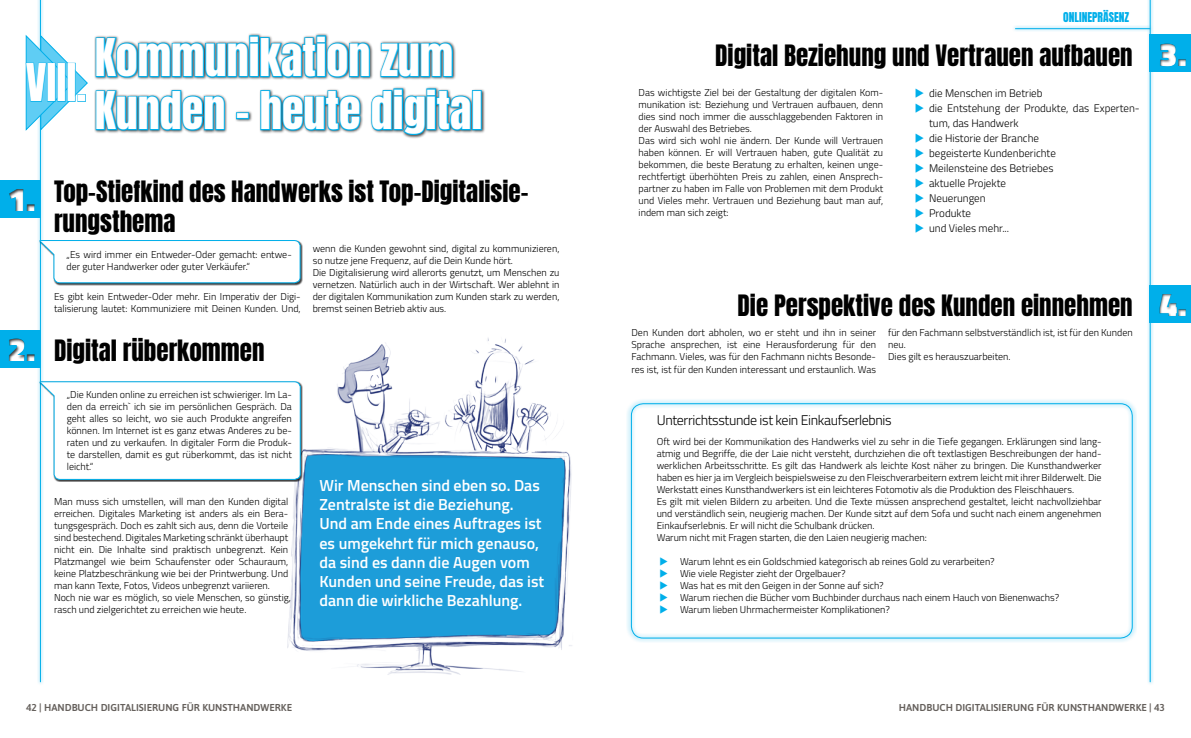
<style>
.page{position:relative;width:1191px;height:738px;background:#fff}
.page>*{position:absolute;margin:0;border:0;box-sizing:border-box;transform-origin:0 0}
.t1{font:44.1px/52.9px "Anton";color:#fff}
.t2{font:900 33.2px "Titillium Web";color:#fff}
.t3{font:25px/30px "Anton";color:#000}
.t4{font:600 16px/19.2px "Titillium Web";color:#fff}
.t5{font:300 14px "Titillium Web";letter-spacing:-.025em;color:#000}
.t6{font:11.5px "Anton";color:#00afea}
.t7{font:300 11px/15px "Titillium Web";color:#000}
.t8{font:300 10px/12px "Titillium Web";color:#000}
.t9{font:600 10px "Asap";color:#65605c}
.s1{font-family:"Titillium Web";font-weight:900;font-size:33.2px;color:#fff}
.s2{color:#00afea}
</style>
<div class="page">
<div style="left:37px;top:0;width:7px;height:685px;background:#00afea;opacity:.75"></div>
<hr style="left:40px;top:0;width:1px;height:681px;background:#00afea">
<div style="left:1146px;top:0;width:8px;height:685px;background:#00afea;opacity:.75"></div>
<hr style="left:1149px;top:0;width:1px;height:681px;background:#00afea">
<div style="left:1011px;top:25px;width:142px;height:7px;background:#00afea;opacity:.75"></div>
<hr style="left:1015px;top:28px;width:135px;height:1px;background:#00afea">
<div style="left:94px;top:33px;width:391px;height:106px;background:#000;opacity:.75"></div>
<svg style="left:95px;top:34px;width:276px;height:45px;background:#5790a3"></svg>
<svg style="left:379px;top:41px;width:75px;height:38px;background:#48869b"></svg>
<svg style="left:95px;top:89px;width:131px;height:43px;background:#508a9e"></svg>
<div style="left:236px;top:112px;width:13px;height:7px;border:2px solid #00afea"></div>
<svg style="left:259px;top:89px;width:102px;height:43px;background:#558ea1"></svg>
<svg style="left:370px;top:87px;width:102px;height:49px"></svg>
<div style="left:472px;top:90px;width:10px;height:40px;border:2px solid #00afea"></div>
<svg style="left:25px;top:34px;width:63px;height:98px"></svg>
<div style="left:47px;top:63px;width:9px;height:39px;border:1px solid #00afea"></div>
<div style="left:57px;top:63px;width:9px;height:39px;border:1px solid #00afea"></div>
<div style="left:67px;top:63px;width:9px;height:39px;border:1px solid #00afea"></div>
<div style="left:77px;top:94px;width:9px;height:8px;border:1px solid #00afea"></div>
<div style="left:0;top:167px;width:71px;height:57px;background:#000;opacity:.75"></div>
<div style="left:0;top:317px;width:71px;height:57px;background:#000;opacity:.75"></div>
<div style="left:1150px;top:22px;width:41px;height:56px;background:#000;opacity:.75"></div>
<img style="left:230px;top:338px;width:342px;height:337px">
<div style="left:1150px;top:271px;width:41px;height:57px;background:#000;opacity:.75"></div>
<svg style="left:627px;top:399px;width:510px;height:243px"></svg>
<div style="left:631px;top:403px;width:501px;height:235px;border:1px solid #00afea;border-radius:12px"></div>
<svg style="left:39px;top:380px;width:262px;height:100px"></svg>
<div style="left:39px;top:239px;width:263px;height:46px;background:#000;opacity:.75"></div>
<svg style="left:38px;top:239px;width:263px;height:44px"></svg>
<h1 class="t1" style="left:26px;top:59px;width:62px">VIII.</h1>
<h1 class="t1" style="left:95px;top:35px;width:389px">Kommunikation zum<br>Kunden – heute digital</h1>
<h2 class="t2" style="left:8px;top:175px;width:29px">1.</h2>
<h2 class="t2" style="left:8px;top:325px;width:29px">2.</h2>
<h3 class="t3" style="left:54px;top:178px;width:476px">Top-Stiefkind des Handwerks ist Top-Digitalisie&shy;rungsthema</h3>
<p class="t8" style="left:67px;top:248px;width:227px">„Es wird immer ein Entweder-Oder gemacht: entwe&shy;der guter Handwerker oder guter Verkäufer.“</p>
<p class="t8" style="left:54px;top:290px;width:248px">Es gibt kein Entweder-Oder mehr. Ein Imperativ der Digi&shy;talisierung lautet: Kommuniziere mit Deinen Kunden. Und,</p>
<h3 class="t3" style="left:54px;top:337px;width:212px">Digital rüberkommen</h3>
<p class="t8" style="left:67px;top:388px;width:227px;text-align:justify">„Die Kunden online zu erreichen ist schwieriger. Im La&shy;den da erreich` ich sie im persönlichen Gespräch. Da geht alles so leicht, wo sie auch Produkte angreifen können. Im Internet ist es ganz etwas Anderes zu be&shy;raten und zu verkaufen. In digitaler Form die Produk&shy;te darstellen, damit es gut rüberkommt, das ist nicht leicht.“</p>
<p class="t8" style="left:54px;top:494px;width:239px">Man muss sich umstellen, will man den Kunden digital erreichen. Digitales Marketing ist anders als ein Bera&shy;tungsgespräch. Doch es zahlt sich aus, denn die Vorteile sind bestechend. Digitales Marketing schränkt überhaupt nicht ein. Die Inhalte sind praktisch unbegrenzt. Kein Platzmangel wie beim Schaufenster oder Schauraum, keine Platzbeschränkung wie bei der Printwerbung. Und man kann Texte, Fotos, Videos unbegrenzt variieren.<br>Noch nie war es möglich, so viele Menschen, so günstig, rasch und zielgerichtet zu erreichen wie heute.</p>
<p class="t8" style="left:313px;top:242px;width:248px">wenn die Kunden gewohnt sind, digital zu kommunizieren, so nutze jene Frequenz, auf die Dein Kunde hört.<br>Die Digitalisierung wird allerorts genutzt, um Menschen zu vernetzen. Natürlich auch in der Wirtschaft. Wer ablehnt in der digitalen Kommunikation zum Kunden stark zu werden, bremst seinen Betrieb aktiv aus.</p>
<h3 class="t4" style="left:319px;top:474px;width:226px">Wir Menschen sind eben so. Das<br>Zentralste ist die Beziehung.<br>Und am Ende eines Auftrages ist es umgekehrt für mich genauso, da sind es dann die Augen vom<br>Kunden und seine Freude, das ist dann die wirkliche Bezahlung.</h3>
<p class="t6" style="left:1063px;top:11px;width:68px">ONLINEPRÄSENZ</p>
<h3 class="t3" style="left:715px;top:42px;width:473px">Digital Beziehung und Vertrauen aufbauen <span class="s1">3.</span></h3>
<p class="t8" style="left:638px;top:86px;width:246px">Das wichtigste Ziel bei der Gestaltung der digitalen Kom&shy;munikation ist: Beziehung und Vertrauen aufbauen, denn dies sind noch immer die ausschlaggebenden Faktoren in der Auswahl des Betriebes.<br>Das wird sich wohl nie ändern. Der Kunde will Vertrauen haben können. Er will Vertrauen haben, gute Qualität zu bekommen, die beste Beratung zu erhalten, keinen unge&shy;rechtfertigt überhöhten Preis zu zahlen, einen Ansprech&shy;partner zu haben im Falle von Problemen mit dem Produkt und Vieles mehr. Vertrauen und Beziehung baut man auf, indem man sich zeigt:</p>
<p class="t7" style="left:915px;top:85px;width:129px"><span class="s2">◆</span> die Menschen im Betrieb</p>
<p class="t7" style="left:929px;top:100px;width:212px;text-indent:-14px"><span class="s2">◆</span> die Entstehung der Produkte, das Experten&shy;tum, das Handwerk</p>
<p class="t7" style="left:915px;top:130px;width:126px"><span class="s2">◆</span> die Historie der Branche</p>
<p class="t7" style="left:915px;top:145px;width:142px"><span class="s2">◆</span> begeisterte Kundenberichte</p>
<p class="t7" style="left:915px;top:160px;width:140px"><span class="s2">◆</span> Meilensteine des Betriebes</p>
<p class="t7" style="left:915px;top:175px;width:93px"><span class="s2">◆</span> aktuelle Projekte</p>
<p class="t7" style="left:915px;top:190px;width:72px"><span class="s2">◆</span> Neuerungen</p>
<p class="t7" style="left:915px;top:205px;width:58px"><span class="s2">◆</span> Produkte</p>
<p class="t7" style="left:915px;top:220px;width:96px"><span class="s2">◆</span> und Vieles mehr...</p>
<h3 class="t3" style="left:737px;top:292px;width:451px">Die Perspektive des Kunden einnehmen <span class="s1">4.</span></h3>
<p class="t8" style="left:631px;top:326px;width:246px;text-align:justify">Den Kunden dort abholen, wo er steht und ihn in seiner Sprache ansprechen, ist eine Herausforderung für den Fachmann. Vieles, was für den Fachmann nichts Besonde&shy;res ist, ist für den Kunden interessant und erstaunlich. Was</p>
<p class="t8" style="left:888px;top:326px;width:246px">für den Fachmann selbstverständlich ist, ist für den Kunden neu.<br>Dies gilt es herauszuarbeiten.</p>
<h3 class="t5" style="left:656px;top:410px;width:236px">Unterrichtsstunde ist kein Einkaufserlebnis</h3>
<p class="t8" style="left:656px;top:434px;width:446px">Oft wird bei der Kommunikation des Handwerks viel zu sehr in die Tiefe gegangen. Erklärungen sind lang&shy;atmig und Begriffe, die der Laie nicht versteht, durchziehen die oft textlastigen Beschreibungen der hand&shy;werklichen Arbeitsschritte. Es gilt das Handwerk als leichte Kost näher zu bringen. Die Kunsthandwerker haben es hier ja im Vergleich beispielsweise zu den Fleischverarbeitern extrem leicht mit ihrer Bilderwelt. Die Werkstatt eines Kunsthandwerkers ist ein leichteres Fotomotiv als die Produktion des Fleischhauers.<br>Es gilt mit vielen Bildern zu arbeiten. Und die Texte müssen ansprechend gestaltet, leicht nachvollziehbar und verständlich sein, neugierig machen. Der Kunde sitzt auf dem Sofa und sucht nach einem angenehmen Einkaufserlebnis. Er will nicht die Schulbank drücken.<br>Warum nicht mit Fragen starten, die den Laien neugierig machen:</p>
<p class="t8" style="left:659px;top:554px;width:336px"><span class="s2">◆</span> Warum lehnt es ein Goldschmied kategorisch ab reines Gold zu verarbeiten?</p>
<p class="t8" style="left:659px;top:566px;width:188px"><span class="s2">◆</span> Wie viele Register zieht der Orgelbauer?</p>
<p class="t8" style="left:659px;top:578px;width:226px"><span class="s2">◆</span> Was hat es mit den Geigen in der Sonne auf sich?</p>
<p class="t8" style="left:659px;top:590px;width:401px"><span class="s2">◆</span> Warum riechen die Bücher vom Buchbinder durchaus nach einem Hauch von Bienenwachs?</p>
<p class="t8" style="left:659px;top:602px;width:232px"><span class="s2">◆</span> Warum lieben Uhrmachermeister Komplikationen?</p>
<p class="t9" style="left:26px;top:700px;width:268px">42 | HANDBUCH DIGITALISIERUNG FÜR KUNSTHANDWERKE</p>
<p class="t9" style="left:898px;top:700px;width:268px">HANDBUCH DIGITALISIERUNG FÜR KUNSTHANDWERKE | 43</p>
</div>
